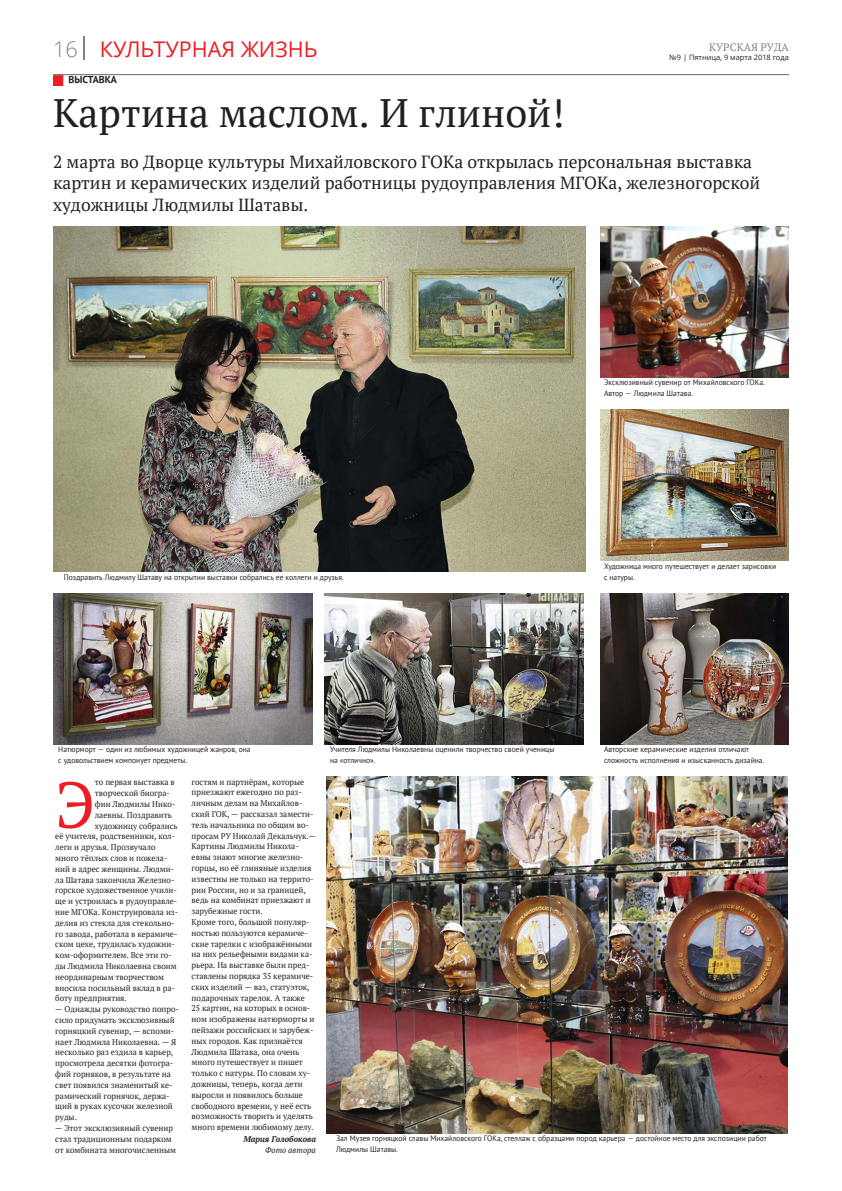
<style>
.page{position:relative;width:842px;height:1191px;background:#fff}
.page>*{position:absolute;margin:0;border:0;box-sizing:border-box;transform-origin:0 0}
.t1{font:64.8px "PT Serif";color:#ee1d23;scale:.96 1}
.t2{font:39.6px "PT Serif";color:#231f20}
.t3{font:21.6px "Open Sans";color:#ee1d23}
.t4{font:17.5px/21.6px "PT Serif";color:#231f20}
.t5{font:10.8px "PT Serif";color:#808285}
.t6{font:700 10.1px "PT Sans";color:#231f20}
.t7{font:8.4px/10.8px "PT Serif";color:#231f20;scale:.96 1}
.t8{font:italic 700 8.4px "PT Serif";color:#231f20;scale:.96 1}
.t9{font:italic 8.4px "PT Serif";color:#231f20;scale:.96 1}
.t10{font:7.9px/10.8px "PT Sans";color:#231f20;scale:.96 1}
.t11{font:7.4px "Open Sans";color:#231f20}
.s1{color:#808285}
</style>
<div class="page">
<svg style="left:83px;top:36px;width:1px;height:23px"></svg>
<img style="left:53px;top:75px;width:736px;height:11px">
<img style="left:53px;top:226px;width:533px;height:346px">
<img style="left:53px;top:593px;width:259px;height:151px">
<img style="left:325px;top:593px;width:259px;height:151px">
<img style="left:600px;top:226px;width:188px;height:151px">
<img style="left:600px;top:410px;width:188px;height:151px">
<img style="left:600px;top:593px;width:188px;height:151px">
<img style="left:327px;top:777px;width:460px;height:356px">
<h3 class="t3" style="left:53px;top:34px;width:266px"><span class="s1">16</span> КУЛЬТУРНАЯ ЖИЗНЬ</h3>
<p class="t5" style="left:709px;top:40px;width:81px">КУРСКАЯ РУДА</p>
<p class="t11" style="left:669px;top:52px;width:121px">№9 | Пятница, 9 марта 2018 года</p>
<p class="t6" style="left:69px;top:74px;width:50px">ВЫСТАВКА</p>
<h2 class="t2" style="left:53px;top:87px;width:513px">Картина маслом. И глиной!</h2>
<h3 class="t4" style="left:53px;top:150px;width:709px">2 марта во Дворце культуры Михайловского ГОКа открылась персональная выставка картин и керамических изделий работницы рудоуправления МГОКа, железногорской художницы Людмилы Шатавы.</h3>
<p class="t10" style="left:604px;top:377px;width:169px">Эксклюзивный сувенир от Михайловского ГОКа.<br>Автор — Людмила Шатава.</p>
<p class="t10" style="left:64px;top:572px;width:293px">Поздравить Людмилу Шатаву на открытии выставки собрались ее коллеги и друзья.</p>
<p class="t10" style="left:604px;top:561px;width:181px">Художница много путешествует и делает зарисовки с натуры.</p>
<p class="t10" style="left:58px;top:744px;width:202px">Натюрморт — один из любимых художницей жанров, она с удовольствием компонует предметы.</p>
<p class="t10" style="left:330px;top:744px;width:235px">Учителя Людмилы Николаевны оценили творчество своей ученицы на «отлично».</p>
<p class="t10" style="left:604px;top:744px;width:168px">Авторские керамические изделия отличают сложность исполнения и изысканность дизайна.</p>
<h1 class="t1" style="left:55px;top:762px;width:43px">Э</h1>
<p class="t7" style="left:95px;top:777px;width:85px">то первая выставка в</p>
<p class="t7" style="left:95px;top:788px;width:80px">творческой биогра-</p>
<p class="t7" style="left:95px;top:798px;width:85px">фии Людмилы Нико-</p>
<p class="t7" style="left:95px;top:809px;width:82px">лаевны. Поздравить</p>
<p class="t7" style="left:95px;top:820px;width:88px">художницу собрались</p>
<p class="t7" style="left:55px;top:831px;width:126px">её учителя, родственники, кол-</p>
<p class="t7" style="left:55px;top:842px;width:106px">леги и друзья. Прозвучало</p>
<p class="t7" style="left:55px;top:852px;width:118px">много тёплых слов и пожела-</p>
<p class="t7" style="left:55px;top:863px;width:125px">ний в адрес женщины. Людми-</p>
<p class="t7" style="left:55px;top:874px;width:126px">ла Шатава закончила Железно-</p>
<p class="t7" style="left:55px;top:885px;width:128px">горское художественное учили-</p>
<p class="t7" style="left:55px;top:896px;width:129px">ще и устроилась в рудоуправле-</p>
<p class="t7" style="left:55px;top:906px;width:130px">ние МГОКа. Конструировала из-</p>
<p class="t7" style="left:55px;top:917px;width:126px">делия из стекла для стекольно-</p>
<p class="t7" style="left:55px;top:928px;width:129px">го завода, работала в керамиче-</p>
<p class="t7" style="left:55px;top:939px;width:126px">ском цехе, трудилась художни-</p>
<p class="t7" style="left:55px;top:950px;width:123px">ком-оформителем. Все эти го-</p>
<p class="t7" style="left:55px;top:960px;width:128px">ды Людмила Николаевна своим</p>
<p class="t7" style="left:55px;top:971px;width:115px">неординарным творчеством</p>
<p class="t7" style="left:55px;top:982px;width:126px">вносила посильный вклад в ра-</p>
<p class="t7" style="left:55px;top:993px;width:76px">боту предприятия.</p>
<p class="t7" style="left:55px;top:1004px;width:130px">— Однажды руководство попро&shy;сило придумать эксклюзивный горняцкий сувенир, — вспоми&shy;нает Людмила Николаевна. — Я несколько раз ездила в карьер, просмотрела десятки фотогра&shy;фий горняков, в результате на свет появился знаменитый ке&shy;рамический горнячок, держа&shy;щий в руках кусочки железной руды.</p>
<p class="t7" style="left:55px;top:1122px;width:127px">— Этот эксклюзивный сувенир стал традиционным подарком от комбината многочисленным</p>
<p class="t7" style="left:192px;top:776px;width:131px">гостям и партнёрам, которые приезжают ежегодно по раз&shy;личным делам на Михайлов&shy;ский ГОК, — рассказал замести&shy;тель начальника по общим во&shy;просам РУ Николай Декальчук.—<br>Картины Людмилы Никола&shy;евны знают многие железно&shy;горцы, но её глиняные изделия известны не только на террито&shy;рии России, но и за границей, ведь на комбинат приезжают и зарубежные гости.<br>Кроме того, большой популяр&shy;ностью пользуются керамиче&shy;ские тарелки с изображёнными на них рельефными видами ка&shy;рьера. На выставке были пред&shy;ставлены порядка 35 керамиче&shy;ских изделий — ваз, статуэток, подарочных тарелок. А также<br>25 картин, на которых в основ&shy;ном изображены натюрморты и пейзажи российских и зарубеж&shy;ных городов. Как признаётся<br>Людмила Шатава, она очень много путешествует и пишет только с натуры. По словам ху&shy;дожницы, теперь, когда дети выросли и появилось больше свободного времени, у неё есть возможность творить и уделять много времени любимому делу.</p>
<p class="t8" style="left:243px;top:1133px;width:77px">Мария Голобокова</p>
<p class="t9" style="left:265px;top:1144px;width:54px">Фото автора</p>
<p class="t10" style="left:336px;top:1133px;width:450px">Зал Музея горняцкой славы Михайловского ГОКа, стеллаж с образцами пород карьера — достойное место для экспозиции работ<br>Людмилы Шатавы.</p>
</div>
